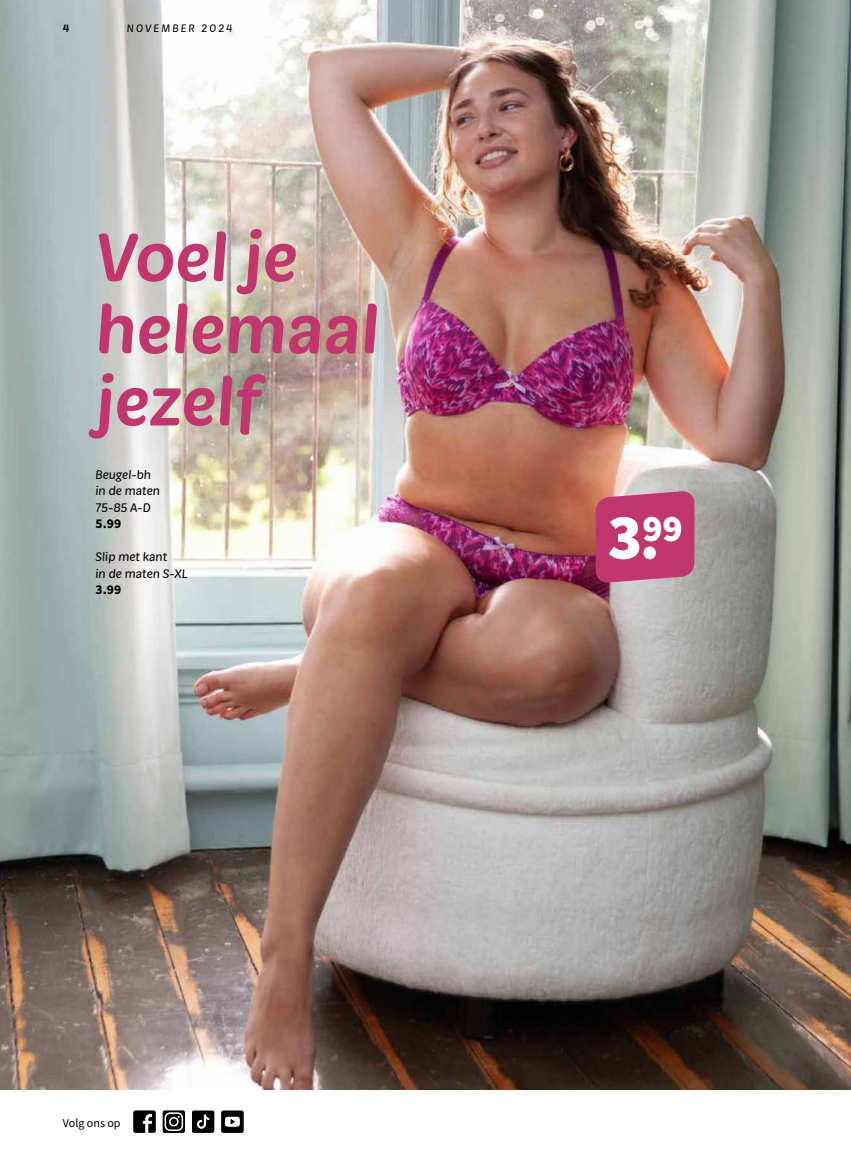
<style>
.page{position:relative;width:851px;height:1149px;background:#fff}
.page>*{position:absolute;margin:0;border:0;box-sizing:border-box;transform-origin:0 0}
.t1{font:500 67.5px/72px "Market";color:#c0376d}
.t2{font:900 37.5px "Source Sans Pro";color:#fff}
.t3{font:700 13.5px "Source Sans Pro";color:#000}
.t4{font:12px/16.5px "Market";color:#000}
.t5{font:12px "Source Sans Pro";color:#000}
.t6{font:10.5px "Market";letter-spacing:.2em;color:#000}
.t7{font:500 10.5px "Market";color:#000}
.s1{font-size:64.5px}
.s2{font-size:61.5px}
</style>
<div class="page">
<svg style="left:133px;top:1110px;width:22px;height:22px"></svg>
<svg style="left:192px;top:1110px;width:22px;height:22px"></svg>
<svg style="left:221px;top:1110px;width:22px;height:22px"></svg>
<svg style="left:163px;top:1110px;width:22px;height:22px"></svg>
<svg style="left:164px;top:1111px;width:19px;height:19px"></svg>
<img style="left:0;top:0;width:850px;height:1089px">
<svg style="left:595px;top:490px;width:99px;height:93px;background:#c04272"></svg>
<p class="t7" style="left:63px;top:24px;width:8px">4</p>
<p class="t6" style="left:127px;top:22px;width:107px">NOVEMBER 2024</p>
<h1 class="t1" style="left:95px;top:226px;width:285px">Voel je helemaal jezelf</h1>
<p class="t4" style="left:95px;top:467px;width:66px">Beugel-bh in de maten<br>75-85 A-D</p>
<p class="t3" style="left:95px;top:518px;width:27px">5.99</p>
<p class="t4" style="left:95px;top:549px;width:94px">Slip met kant<br>in de maten S-XL</p>
<p class="t3" style="left:95px;top:584px;width:27px">3.99</p>
<p class="t5" style="left:63px;top:1118px;width:59px">Volg ons op</p>
<h2 class="t2" style="left:607px;top:513px;width:77px"><span class="s1">3</span><span class="s2">.</span>99</h2>
</div>
